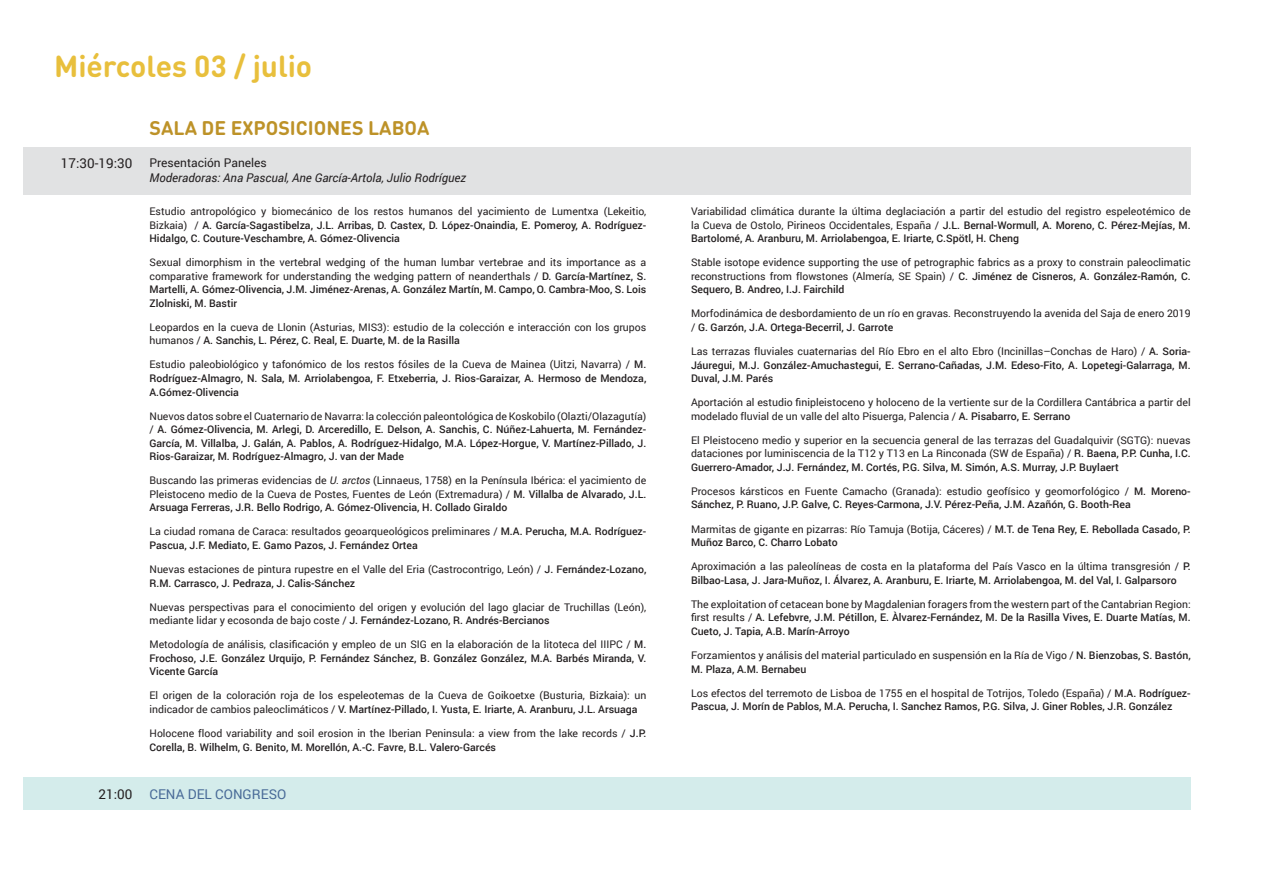
<style>
.page{position:relative;width:1263px;height:893px;background:#fff}
.page>*{position:absolute;margin:0;border:0;box-sizing:border-box;transform-origin:0 0}
.t1{font:700 30px "FFDIN Round Pro";color:#e8bf3c}
.t2{font:700 19.5px "FFDIN Round Pro";color:#bd9228}
.t3{font:13.5px "Roboto";color:#231f20}
.t4{font:13.5px "Roboto";color:#486a97}
.t5{font:italic 12px "Roboto";color:#231f20}
.t6{font:12px "Roboto";color:#231f20}
.t7{font:10.5px/13.5px "Roboto";color:#231f20}
.t8{font:500 10.5px/13.5px "Roboto";color:#231f20;text-align:justify}
.s1{font-weight:400}
.s2{font-weight:500}
.s3{font-style:italic}
</style>
<div class="page">
<div style="left:23px;top:148px;width:1168px;height:47px;background:#e1e2e3"></div>
<div style="left:23px;top:777px;width:1168px;height:33px;background:#d4eceb"></div>
<h1 class="t1" style="left:54px;top:45px;width:260px">Miércoles 03 / julio</h1>
<h2 class="t2" style="left:150px;top:114px;width:281px">SALA DE EXPOSICIONES LABOA</h2>
<p class="t3" style="left:61px;top:154px;width:73px">17:30-19:30</p>
<p class="t6" style="left:150px;top:154px;width:119px">Presentación Paneles</p>
<p class="t5" style="left:150px;top:169px;width:318px">Moderadoras: Ana Pascual, Ane García-Artola, Julio Rodríguez</p>
<p class="t8" style="left:150px;top:204px;width:498px"><span class="s1">Estudio antropológico y biomecánico de los restos humanos del yacimiento de Lumentxa (Lekeitio, Bizkaia) /</span> A. García-Sagastibelza, J.L. Arribas, D. Castex, D. López-Onaindia, E. Pomeroy, A. Rodríguez-Hidalgo, C. Couture-Veschambre, A. Gómez-Olivencia</p>
<p class="t7" style="left:150px;top:255px;width:498px;text-align:justify">Sexual dimorphism in the vertebral wedging of the human lumbar vertebrae and its importance as a comparative framework for understanding the wedging pattern of neanderthals / <span class="s2">D. García-Martínez, S.<br>Martelli, A. Gómez-Olivencia, J.M. Jiménez-Arenas, A. González Martín, M. Campo, O. Cambra-Moo, S. Lois Zlolniski, M. Bastir</span></p>
<p class="t7" style="left:150px;top:320px;width:498px">Leopardos en la cueva de Llonin (Asturias, MIS3): estudio de la colección e interacción con los grupos humanos / <span class="s2">A. Sanchis, L. Pérez, C. Real, E. Duarte, M. de la Rasilla</span></p>
<p class="t8" style="left:150px;top:358px;width:498px"><span class="s1">Estudio paleobiológico y tafonómico de los restos fósiles de la Cueva de Mainea (Uitzi, Navarra) /</span> M.<br>Rodríguez-Almagro, N. Sala, M. Arriolabengoa, F. Etxeberria, J. Rios-Garaizar, A. Hermoso de Mendoza, A.Gómez-Olivencia</p>
<p class="t8" style="left:150px;top:409px;width:498px"><span class="s1">Nuevos datos sobre el Cuaternario de Navarra: la colección paleontológica de Koskobilo (Olazti/Olazagutía) /</span> A. Gómez-Olivencia, M. Arlegi, D. Arceredillo, E. Delson, A. Sanchis, C. Núñez-Lahuerta, M. Fernández-García, M. Villalba, J. Galán, A. Pablos, A. Rodríguez-Hidalgo, M.A. López-Horgue, V. Martínez-Pillado, J.<br>Rios-Garaizar, M. Rodríguez-Almagro, J. van der Made</p>
<p class="t7" style="left:150px;top:473px;width:498px;text-align:justify">Buscando las primeras evidencias de <span class="s3">U. arctos</span> (Linnaeus, 1758) en la Península Ibérica: el yacimiento de Pleistoceno medio de la Cueva de Postes, Fuentes de León (Extremadura) / <span class="s2">M. Villalba de Alvarado, J.L.<br>Arsuaga Ferreras, J.R. Bello Rodrigo, A. Gómez-Olivencia, H. Collado Giraldo</span></p>
<p class="t8" style="left:150px;top:524px;width:498px"><span class="s1">La ciudad romana de Caraca: resultados geoarqueológicos preliminares /</span> M.A. Perucha, M.A. Rodríguez-<br>Pascua, J.F. Mediato, E. Gamo Pazos, J. Fernández Ortea</p>
<p class="t7" style="left:150px;top:562px;width:498px">Nuevas estaciones de pintura rupestre en el Valle del Eria (Castrocontrigo, León) / <span class="s2">J. Fernández-Lozano,<br>R.M. Carrasco, J. Pedraza, J. Calis-Sánchez</span></p>
<p class="t7" style="left:150px;top:600px;width:498px">Nuevas perspectivas para el conocimiento del origen y evolución del lago glaciar de Truchillas (León), mediante lidar y ecosonda de bajo coste / <span class="s2">J. Fernández-Lozano, R. Andrés-Bercianos</span></p>
<p class="t8" style="left:150px;top:637px;width:498px"><span class="s1">Metodología de análisis, clasificación y empleo de un SIG en la elaboración de la litoteca del IIIPC /</span> M.<br>Frochoso, J.E. González Urquijo, P. Fernández Sánchez, B. González González, M.A. Barbés Miranda, V.<br>Vicente García</p>
<p class="t7" style="left:150px;top:689px;width:498px">El origen de la coloración roja de los espeleotemas de la Cueva de Goikoetxe (Busturia, Bizkaia): un indicador de cambios paleoclimáticos / <span class="s2">V. Martínez-Pillado, I. Yusta, E. Iriarte, A. Aranburu, J.L. Arsuaga</span></p>
<p class="t7" style="left:150px;top:726px;width:498px">Holocene flood variability and soil erosion in the Iberian Peninsula: a view from the lake records / <span class="s2">J.P.<br>Corella, B. Wilhelm, G. Benito, M. Morellón, A.-C. Favre, B.L. Valero-Garcés</span></p>
<p class="t3" style="left:98px;top:784px;width:35px">21:00</p>
<p class="t4" style="left:150px;top:784px;width:138px">CENA DEL CONGRESO</p>
<p class="t7" style="left:691px;top:204px;width:501px;text-align:justify">Variabilidad climática durante la última deglaciación a partir del estudio del registro espeleotémico de la Cueva de Ostolo, Pirineos Occidentales, España / <span class="s2">J.L. Bernal-Wormull, A. Moreno, C. Pérez-Mejías, M.<br>Bartolomé, A. Aranburu, M. Arriolabengoa, E. Iriarte, C.Spötl, H. Cheng</span></p>
<p class="t7" style="left:691px;top:255px;width:501px;text-align:justify">Stable isotope evidence supporting the use of petrographic fabrics as a proxy to constrain paleoclimatic reconstructions from flowstones (Almería, SE Spain) / <span class="s2">C. Jiménez de Cisneros, A. González-Ramón, C.<br>Sequero, B. Andreo, I.J. Fairchild</span></p>
<p class="t7" style="left:691px;top:306px;width:501px">Morfodinámica de desbordamiento de un río en gravas. Reconstruyendo la avenida del Saja de enero 2019 / <span class="s2">G. Garzón, J.A. Ortega-Becerril, J. Garrote</span></p>
<p class="t8" style="left:691px;top:344px;width:501px"><span class="s1">Las terrazas fluviales cuaternarias del Río Ebro en el alto Ebro (Incinillas–Conchas de Haro) /</span> A. Soria-Jáuregui, M.J. González-Amuchastegui, E. Serrano-Cañadas, J.M. Edeso-Fito, A. Lopetegi-Galarraga, M.<br>Duval, J.M. Parés</p>
<p class="t7" style="left:691px;top:395px;width:501px">Aportación al estudio finipleistoceno y holoceno de la vertiente sur de la Cordillera Cantábrica a partir del modelado fluvial de un valle del alto Pisuerga, Palencia / <span class="s2">A. Pisabarro, E. Serrano</span></p>
<p class="t7" style="left:691px;top:433px;width:501px;text-align:justify">El Pleistoceno medio y superior en la secuencia general de las terrazas del Guadalquivir (SGTG): nuevas dataciones por luminiscencia de la T12 y T13 en La Rinconada (SW de España) / <span class="s2">R. Baena, P.P. Cunha, I.C.<br>Guerrero-Amador, J.J. Fernández, M. Cortés, P.G. Silva, M. Simón, A.S. Murray, J.P. Buylaert</span></p>
<p class="t8" style="left:691px;top:484px;width:501px"><span class="s1">Procesos kársticos en Fuente Camacho (Granada): estudio geofísico y geomorfológico /</span> M. Moreno-<br>Sánchez, P. Ruano, J.P. Galve, C. Reyes-Carmona, J.V. Pérez-Peña, J.M. Azañón, G. Booth-Rea</p>
<p class="t8" style="left:691px;top:522px;width:501px"><span class="s1">Marmitas de gigante en pizarras: Río Tamuja (Botija, Cáceres) /</span> M.T. de Tena Rey, E. Rebollada Casado, P.<br>Muñoz Barco, C. Charro Lobato</p>
<p class="t8" style="left:691px;top:559px;width:501px"><span class="s1">Aproximación a las paleolíneas de costa en la plataforma del País Vasco en la última transgresión /</span> P.<br>Bilbao-Lasa, J. Jara-Muñoz, I. Álvarez, A. Aranburu, E. Iriarte, M. Arriolabengoa, M. del Val, I. Galparsoro</p>
<p class="t8" style="left:691px;top:597px;width:501px"><span class="s1">The exploitation of cetacean bone by Magdalenian foragers from the western part of the Cantabrian Region: first results /</span> A. Lefebvre, J.M. Pétillon, E. Àlvarez-Fernández, M. De la Rasilla Vives, E. Duarte Matías, M.<br>Cueto, J. Tapia, A.B. Marín-Arroyo</p>
<p class="t7" style="left:691px;top:648px;width:501px">Forzamientos y análisis del material particulado en suspensión en la Ría de Vigo / <span class="s2">N. Bienzobas, S. Bastón,<br>M. Plaza, A.M. Bernabeu</span></p>
<p class="t8" style="left:691px;top:686px;width:501px"><span class="s1">Los efectos del terremoto de Lisboa de 1755 en el hospital de Totrijos, Toledo (España) /</span> M.A. Rodríguez-<br>Pascua, J. Morín de Pablos, M.A. Perucha, I. Sanchez Ramos, P.G. Silva, J. Giner Robles, J.R. González</p>
</div>
